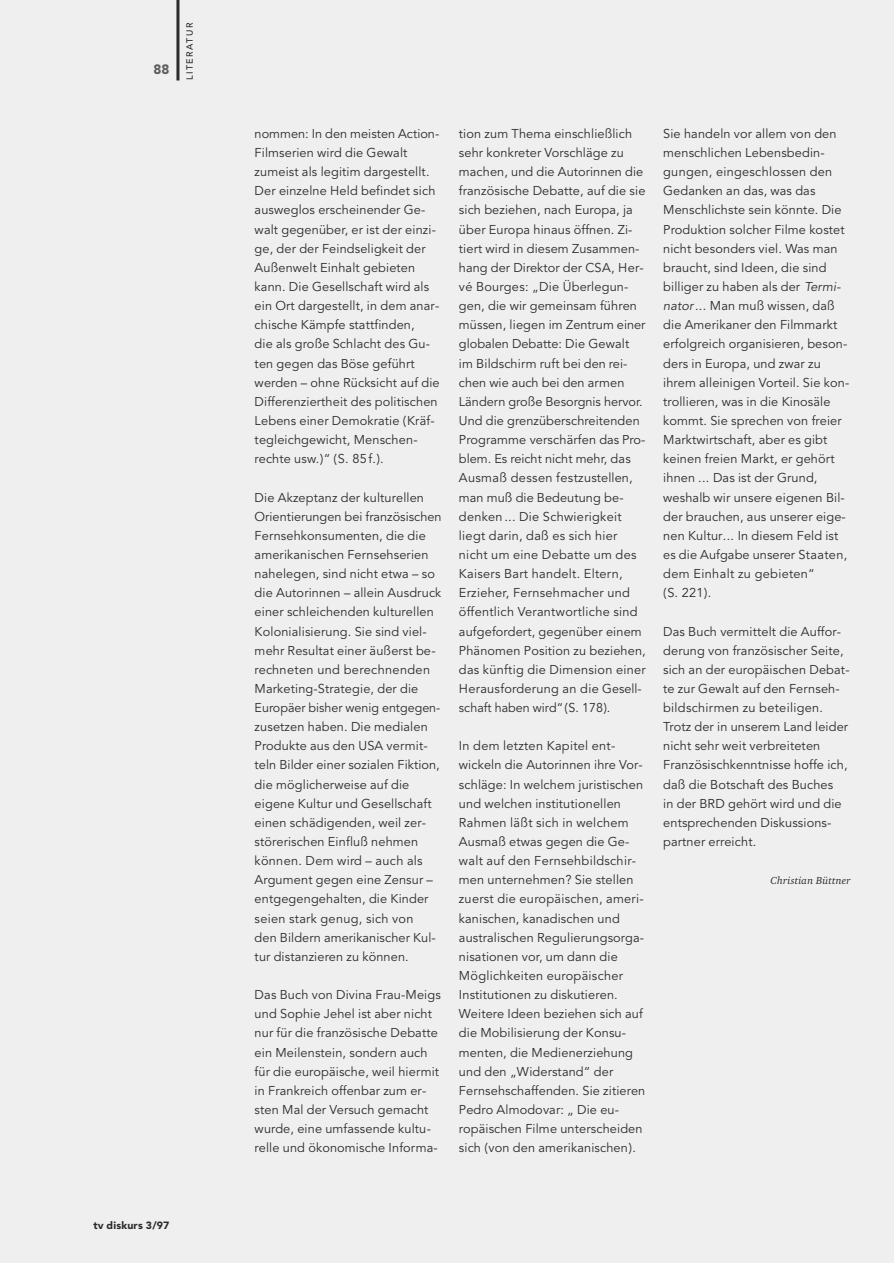
<style>
.page{position:relative;width:894px;height:1263px;background:#fff}
.page>*{position:absolute;margin:0;border:0;box-sizing:border-box;transform-origin:0 0}
.t1{font:900 13.5px "Avenir";color:#5d5d5d}
.t2{font:12.75px/19.2px "Avenir";letter-spacing:.01em;color:#2b2b2b}
.t3{font:italic 10.5px "Charter BT";letter-spacing:.015em;color:#2b2b2b}
.t4{font:900 10.5px "Avenir";letter-spacing:.015em;color:#2b2b2b}
.t5{font:500 9px "Avenir";letter-spacing:.165em;color:#2b2b2b}
.s1{font-style:italic}
</style>
<div class="page">
<div style="left:0;top:0;width:893px;height:1263px;background:#efefef"></div>
<p class="t1" style="left:153px;top:63px;width:17px">88</p>
<p class="t5" style="left:186px;top:80px;width:59px;rotate:-90deg">LITERATUR</p>
<p class="t4" style="left:93px;top:1221px;width:78px">tv diskurs 3/97</p>
<p class="t2" style="left:254px;top:125px;width:186px">nommen: In den meisten Action-<br>Filmserien wird die Gewalt zumeist als legitim dargestellt.<br>Der einzelne Held befindet sich ausweglos erscheinender Ge&shy;walt gegenüber, er ist der einzi&shy;ge, der der Feindseligkeit der<br>Außenwelt Einhalt gebieten kann. Die Gesellschaft wird als ein Ort dargestellt, in dem anar&shy;chische Kämpfe stattfinden,<br>die als große Schlacht des Gu&shy;ten gegen das Böse geführt werden – ohne Rücksicht auf die<br>Differenziertheit des politischen<br>Lebens einer Demokratie (Kräf&shy;tegleichgewicht, Menschen&shy;rechte usw.)“ (S. 85f.).</p>
<p class="t2" style="left:254px;top:489px;width:188px">Die Akzeptanz der kulturellen<br>Orientierungen bei französischen<br>Fernsehkonsumenten, die die amerikanischen Fernsehserien nahelegen, sind nicht etwa – so die Autorinnen – allein Ausdruck einer schleichenden kulturellen<br>Kolonialisierung. Sie sind viel&shy;mehr Resultat einer äußerst be&shy;rechneten und berechnenden<br>Marketing-Strategie, der die<br>Europäer bisher wenig entgegen&shy;zusetzen haben. Die medialen<br>Produkte aus den USA vermit&shy;teln Bilder einer sozialen Fiktion, die möglicherweise auf die eigene Kultur und Gesellschaft einen schädigenden, weil zer&shy;störerischen Einfluß nehmen können. Dem wird – auch als<br>Argument gegen eine Zensur – entgegengehalten, die Kinder seien stark genug, sich von<br>den Bildern amerikanischer Kul&shy;tur distanzieren zu können.</p>
<p class="t2" style="left:254px;top:986px;width:187px">Das Buch von Divina Frau-Meigs und Sophie Jehel ist aber nicht nur für die französische Debatte ein Meilenstein, sondern auch für die europäische, weil hiermit in Frankreich offenbar zum er&shy;sten Mal der Versuch gemacht wurde, eine umfassende kultu&shy;relle und ökonomische Informa-</p>
<p class="t2" style="left:459px;top:125px;width:188px">tion zum Thema einschließlich sehr konkreter Vorschläge zu machen, und die Autorinnen die französische Debatte, auf die sie sich beziehen, nach Europa, ja über Europa hinaus öffnen. Zi&shy;tiert wird in diesem Zusammen&shy;hang der Direktor der CSA, Her&shy;vé Bourges: „Die Überlegun&shy;gen, die wir gemeinsam führen müssen, liegen im Zentrum einer globalen Debatte: Die Gewalt im Bildschirm ruft bei den rei&shy;chen wie auch bei den armen<br>Ländern große Besorgnis hervor.<br>Und die grenzüberschreitenden<br>Programme verschärfen das Pro&shy;blem. Es reicht nicht mehr, das<br>Ausmaß dessen festzustellen, man muß die Bedeutung be&shy;denken... Die Schwierigkeit liegt darin, daß es sich hier nicht um eine Debatte um des<br>Kaisers Bart handelt. Eltern,<br>Erzieher, Fernsehmacher und öffentlich Verantwortliche sind aufgefordert, gegenüber einem<br>Phänomen Position zu beziehen, das künftig die Dimension einer<br>Herausforderung an die Gesell&shy;schaft haben wird“(S. 178).</p>
<p class="t2" style="left:459px;top:738px;width:188px">In dem letzten Kapitel ent&shy;wickeln die Autorinnen ihre Vor&shy;schläge: In welchem juristischen und welchen institutionellen<br>Rahmen läßt sich in welchem<br>Ausmaß etwas gegen die Ge&shy;walt auf den Fernsehbildschir&shy;men unternehmen? Sie stellen zuerst die europäischen, ameri&shy;kanischen, kanadischen und australischen Regulierungsorga&shy;nisationen vor, um dann die<br>Möglichkeiten europäischer<br>Institutionen zu diskutieren.<br>Weitere Ideen beziehen sich auf die Mobilisierung der Konsu&shy;menten, die Medienerziehung und den „Widerstand“ der<br>Fernsehschaffenden. Sie zitieren<br>Pedro Almodovar: „ Die eu&shy;ropäischen Filme unterscheiden sich (von den amerikanischen).</p>
<p class="t2" style="left:663px;top:125px;width:187px">Sie handeln vor allem von den menschlichen Lebensbedin&shy;gungen, eingeschlossen den<br>Gedanken an das, was das<br>Menschlichste sein könnte. Die<br>Produktion solcher Filme kostet nicht besonders viel. Was man braucht, sind Ideen, die sind billiger zu haben als der <span class="s1">Termi&shy;nator</span>... Man muß wissen, daß die Amerikaner den Filmmarkt erfolgreich organisieren, beson&shy;ders in Europa, und zwar zu ihrem alleinigen Vorteil. Sie kon&shy;trollieren, was in die Kinosäle kommt. Sie sprechen von freier<br>Marktwirtschaft, aber es gibt keinen freien Markt, er gehört ihnen ... Das ist der Grund, weshalb wir unsere eigenen Bil&shy;der brauchen, aus unserer eige&shy;nen Kultur... In diesem Feld ist es die Aufgabe unserer Staaten, dem Einhalt zu gebieten“<br>(S. 221).</p>
<p class="t2" style="left:663px;top:623px;width:188px">Das Buch vermittelt die Auffor&shy;derung von französischer Seite, sich an der europäischen Debat&shy;te zur Gewalt auf den Fernseh&shy;bildschirmen zu beteiligen.<br>Trotz der in unserem Land leider nicht sehr weit verbreiteten<br>Französischkenntnisse hoffe ich, daß die Botschaft des Buches<br>in der BRD gehört wird und die entsprechenden Diskussions&shy;partner erreicht.</p>
<p class="t3" style="left:770px;top:876px;width:81px">Christian Büttner</p>
</div>
